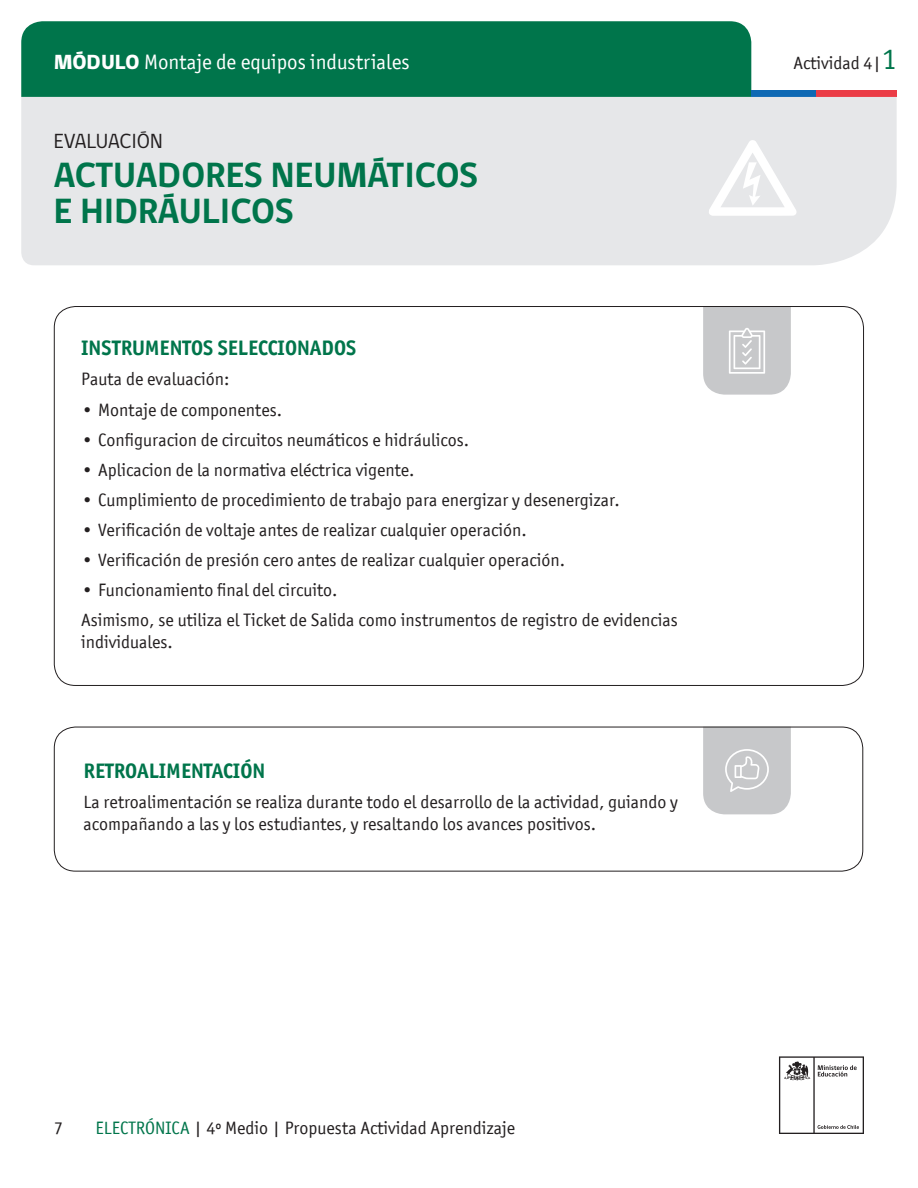
<style>
.page{position:relative;width:918px;height:1188px;background:#fff}
.page>*{position:absolute;margin:0;border:0;box-sizing:border-box;transform-origin:0 0}
.t1{font:700 36px/36px "gob CL";color:#00754b}
.t2{font:700 21px "Officina San ITC";color:#00754b}
.t3{font:21px "Officina San ITC";color:#fff}
.t4{font:21px "gob CL";color:#231f20}
.t5{font:18px/21.6px "Officina San ITC";color:#231f20}
.s1{font-family:"gob CL";font-weight:800}
.s2{font-size:30px;color:#00754b}
.s3{color:#00754b}
</style>
<div class="page">
<svg style="left:779px;top:1056px;width:85px;height:78px"></svg>
<div style="left:21px;top:21px;width:730px;height:76px;background:#00754b"></div>
<div style="left:751px;top:90px;width:65px;height:7px;background:#0f69b4"></div>
<div style="left:816px;top:90px;width:81px;height:7px;background:#eb3c46"></div>
<div style="left:21px;top:97px;width:876px;height:168px;background:#e6e7e9"></div>
<svg style="left:708px;top:140px;width:89px;height:76px"></svg>
<svg style="left:703px;top:308px;width:88px;height:87px;background:#cccdcf"></svg>
<svg style="left:703px;top:729px;width:88px;height:85px;background:#cbccce"></svg>
<div style="left:54px;top:727px;width:809px;height:145px;border:1px solid #231f20;border-radius:21px"></div>
<p class="t3" style="left:54px;top:50px;width:357px"><span class="s1">MÓDULO</span> Montaje de equipos industriales</p>
<p class="t5" style="left:794px;top:52px;width:105px">Actividad 4|<span class="s2">1</span></p>
<p class="t4" style="left:54px;top:127px;width:110px">EVALUACIÓN</p>
<p class="t1" style="left:54px;top:158px;width:426px">ACTUADORES NEUMÁTICOS<br>E HIDRÁULICOS</p>
<p class="t2" style="left:81px;top:335px;width:277px">INSTRUMENTOS SELECCIONADOS</p>
<p class="t5" style="left:81px;top:368px;width:150px">Pauta de evaluación:</p>
<p class="t5" style="left:81px;top:399px;width:202px">• Montaje de componentes.</p>
<p class="t5" style="left:81px;top:429px;width:389px">• Configuracion de circuitos neumáticos e hidráulicos.</p>
<p class="t5" style="left:81px;top:459px;width:335px">• Aplicacion de la normativa eléctrica vigente.</p>
<p class="t5" style="left:81px;top:489px;width:540px">• Cumplimiento de procedimiento de trabajo para energizar y desenergizar.</p>
<p class="t5" style="left:81px;top:519px;width:447px">• Verificación de voltaje antes de realizar cualquier operación.</p>
<p class="t5" style="left:81px;top:549px;width:485px">• Verificación de presión cero antes de realizar cualquier operación.</p>
<p class="t5" style="left:81px;top:579px;width:258px">• Funcionamiento final del circuito.</p>
<p class="t5" style="left:81px;top:609px;width:598px">Asimismo, se utiliza el Ticket de Salida como instrumentos de registro de evidencias individuales.</p>
<p class="t2" style="left:84px;top:758px;width:183px">RETROALIMENTACIÓN</p>
<p class="t5" style="left:84px;top:791px;width:596px">La retroalimentación se realiza durante todo el desarrollo de la actividad, guiando y acompañando a las y los estudiantes, y resaltando los avances positivos.</p>
<p class="t5" style="left:54px;top:1117px;width:10px">7</p>
<p class="t5" style="left:95px;top:1117px;width:421px"><span class="s3">ELECTRÓNICA</span> | 4º Medio | Propuesta Actividad Aprendizaje</p>
</div>
